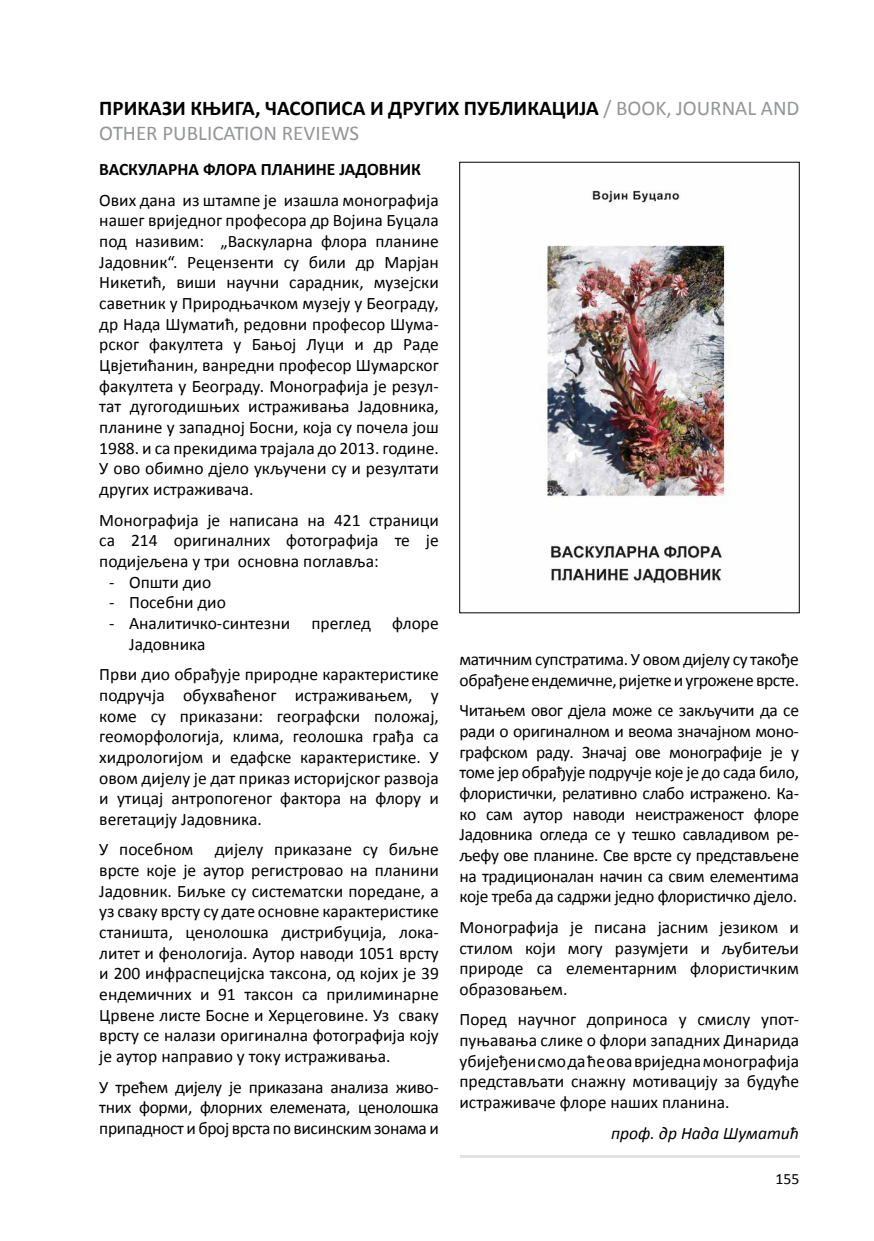
<style>
.page{position:relative;width:874px;height:1241px;background:#fff}
.page>*{position:absolute;margin:0;border:0;box-sizing:border-box;transform-origin:0 0}
.t1{font:700 21px/25.2px "Calibri";color:#000}
.t2{font:17.5px/20.7px "Calibri";color:#000;text-align:justify}
.t3{font:17.5px/20.7px "Calibri";letter-spacing:-.02em;color:#000}
.t4{font:700 17.5px "Calibri";color:#000}
.t5{font:italic 17.5px "Calibri";color:#000}
.t6{font:15.75px "Calibri";color:#000}
.s1{font-weight:400;color:#939598}
</style>
<div class="page">
<hr style="left:459px;top:1155px;width:340px;height:2px;background:#e1e2e3">
<img style="left:545px;top:190px;width:186px;height:394px">
<p class="t1" style="left:99px;top:95px;width:701px">ПРИКАЗИ КЊИГА, ЧАСОПИСА И ДРУГИХ ПУБЛИКАЦИЈА <span class="s1">/ BOOK, JOURNAL AND<br>OTHER PUBLICATION REVIEWS</span></p>
<p class="t4" style="left:99px;top:158px;width:323px">ВАСКУЛАРНА ФЛОРА ПЛАНИНЕ ЈАДОВНИК</p>
<p class="t2" style="left:99px;top:190px;width:341px">Ових дана из штампе је изашла монографија нашег вриједног професора др Војина Буцала под називим: „Васкуларна флора планине Јадовник“. Рецензенти су били др Марјан Никетић, виши научни сарадник, музејски саветник у Природњачком музеју у Београду, др Нада Шуматић, редовни професор Шума&shy;рског факултета у Бањој Луци и др Раде Цвјетићанин, ванредни професор Шумарског факултета у Београду. Монографија је резул&shy;тат дугогодишњих истраживања Јадовника, планине у западној Босни, која су почела још 1988. и са прeкидима трајала до 2013. године.<br>У ово обимно дјело укључени су и резултати других истраживача.</p>
<p class="t2" style="left:99px;top:509px;width:341px">Монографија је написана на 421 страници са 214 оригиналних фотографија те је подијељена у три основна поглавља:</p>
<p class="t2" style="left:109px;top:571px;width:103px">- Општи дио</p>
<p class="t2" style="left:109px;top:592px;width:118px">- Посебни дио</p>
<p class="t2" style="left:129px;top:612px;width:311px;text-indent:-20px">- Аналитичко-синтезни преглед флоре<br>Јадовника</p>
<p class="t2" style="left:99px;top:664px;width:341px">Први дио обрађује природне карактеристике подручја обухваћеног истраживањем, у коме су приказани: географски положај, геоморфологија, клима, геолошка грађа са хидрологијом и едафске карактеристике. У овом дијелу је дат приказ историјског развоја и утицај антропогеног фактора на флору и вегетацију Јадовника.</p>
<p class="t2" style="left:99px;top:839px;width:341px">У посебном дијелу приказане су биљне врсте које је аутор регистровао на планини Јадовник. Биљке су систематски поредане, а уз сваку врсту су дате основне карактеристике станишта, ценолошка дистрибуција, лока&shy;литет и фенологија. Аутор наводи 1051 врсту и 200 инфраспецијска таксона, од којих је 39 ендемичних и 91 таксон са прилиминарне Црвене листе Босне и Херцеговине. Уз сваку врсту се налази оригинална фотографија коју је аутор направио у току истраживања.</p>
<p class="t2" style="left:99px;top:1076px;width:341px">У трећем дијелу је приказана анализа живо&shy;тних форми, флорних елемената, ценолошка припадност и број врста по висинским зонама и</p>
<p class="t3" style="left:459px;top:648px;width:341px">матичним супстратима. У овом дијелу су такође обрађене ендемичне, ријетке и угрожене врсте.</p>
<p class="t2" style="left:459px;top:700px;width:341px">Читањем овог дјела може се закључити да се ради о оригиналном и веома значајном моно&shy;графском раду. Значај ове монографије је у томе јер обрађује подручје које је до сада било, флористички, релативно слабо истражено. Ка&shy;ко сам аутор наводи неистраженост флоре Јадовника огледа се у тешко савладивом ре&shy;љефу ове планине. Све врсте су представљене на традиционалан начин са свим елементима које треба да садржи једно флористичко дјело.</p>
<p class="t2" style="left:459px;top:916px;width:341px">Монографија је писана јасним језиком и стилом који могу разумјети и љубитељи природе са елементарним флористичким образовањем.</p>
<p class="t2" style="left:459px;top:1009px;width:341px">Поред научног доприноса у смислу упот&shy;пуњавања слике о флори западних Динарида убијеђени смо да ће ова вриједна монографија представљати снажну мотивацију за будуће истраживаче флоре наших планина.</p>
<p class="t5" style="left:610px;top:1120px;width:189px">проф. др Нада Шуматић</p>
<p class="t6" style="left:775px;top:1168px;width:25px">155</p>
</div>
